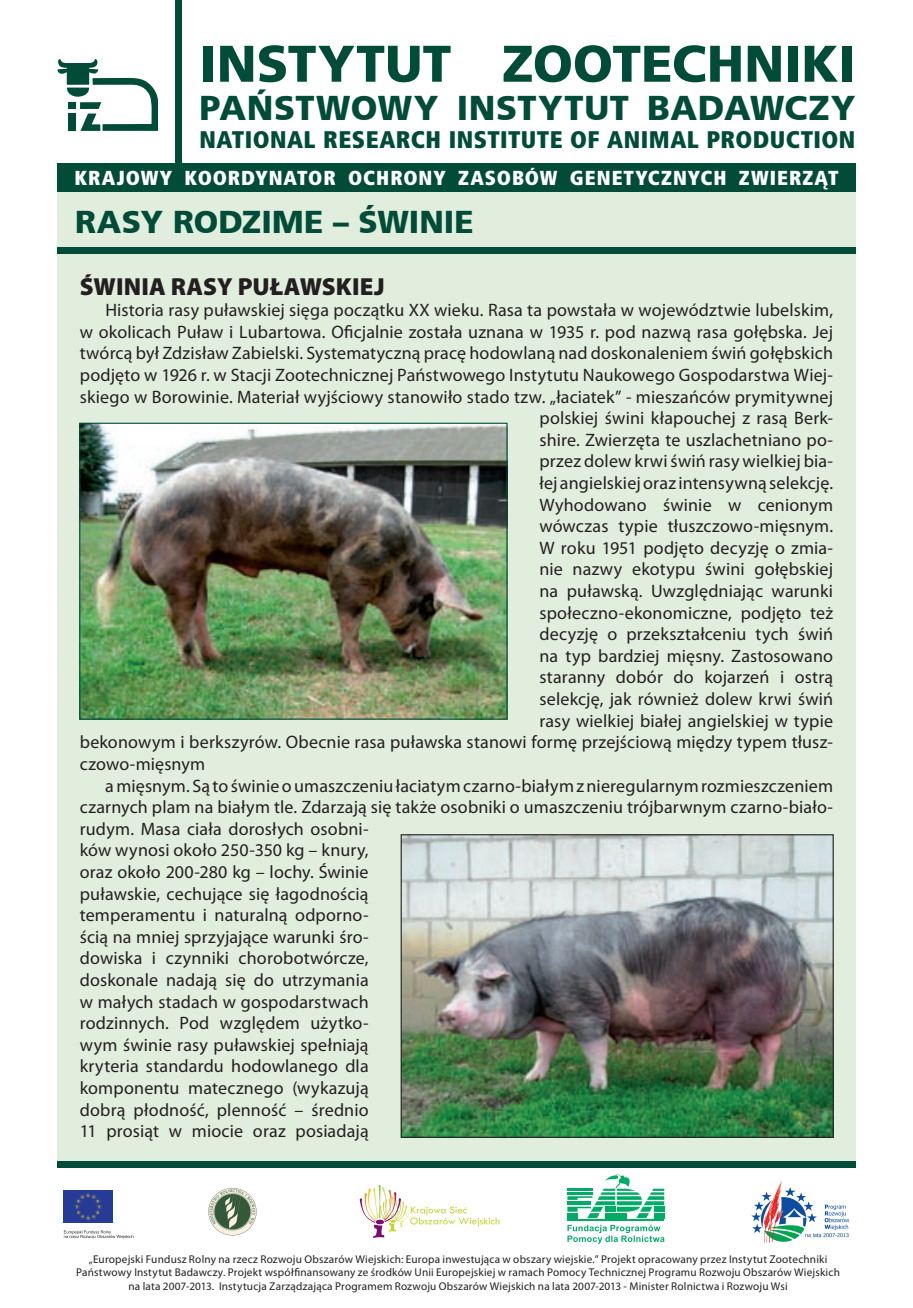
<style>
.page{position:relative;width:913px;height:1308px;background:#fff}
.page>*{position:absolute;margin:0;border:0;box-sizing:border-box;transform-origin:0 0}
.t1{font:900 51.52px "Frutiger CE";letter-spacing:.005em;color:#004c38}
.t2{font:900 34.43px "Frutiger CE";letter-spacing:.025em;color:#004c38}
.t3{font:900 31.5px "Frutiger CE";color:#004c38}
.t4{font:900 24.75px "Myriad Pro";letter-spacing:.005em;color:#231f20}
.t5{font:900 condensed 24.07px "Frutiger CE";letter-spacing:.02em;color:#004c38}
.t6{font:900 condensed 20.25px "Frutiger CE";letter-spacing:.04em;color:#fff}
.t7{font:18px "Myriad Pro";letter-spacing:.01em;color:#231f20}
.t8{font:11.25px/13.5px "Myriad Pro";letter-spacing:.015em;color:#231f20;text-align:center}
</style>
<div class="page">
<div style="left:175px;top:0;width:6px;height:377px;background:#004c38"></div>
<div style="left:57px;top:177px;width:798px;height:989px;background:#e1eedd"></div>
<div style="left:57px;top:247px;width:798px;height:7px;background:#004c38"></div>
<svg style="left:57px;top:59px;width:101px;height:72px"></svg>
<img style="left:81px;top:425px;width:424px;height:292px">
<div style="left:79px;top:423px;width:428px;height:296px;border:1px solid #004c38"></div>
<img style="left:402px;top:836px;width:429px;height:299px">
<div style="left:400px;top:834px;width:433px;height:303px;border:1px solid #231f20"></div>
<div style="left:57px;top:163px;width:798px;height:28px;background:#004c38"></div>
<div style="left:57px;top:1161px;width:798px;height:6px;background:#004c38"></div>
<svg style="left:208px;top:1188px;width:48px;height:47px"></svg>
<svg style="left:359px;top:1184px;width:140px;height:53px"></svg>
<img style="left:778px;top:1181px;width:4px;height:6px">
<svg style="left:751px;top:1187px;width:97px;height:55px"></svg>
<img style="left:64px;top:1190px;width:49px;height:32px">
<svg style="left:64px;top:1230px;width:69px;height:8px"></svg>
<hr style="left:567px;top:1219px;width:97px;height:2px;background:#00ab66">
<svg style="left:567px;top:1174px;width:97px;height:44px"></svg>
<svg style="left:567px;top:1224px;width:97px;height:19px"></svg>
<h1 class="t1" style="left:199px;top:33px;width:340px">INSTYTUT ZOO</h1>
<h1 class="t1" style="left:612px;top:33px;width:237px">TECHNI KI</h1>
<h2 class="t2" style="left:199px;top:87px;width:148px">PAŃSTWOWY</h2>
<h2 class="t2" style="left:456px;top:87px;width:243px">INSTYTUT BADAW</h2>
<h2 class="t2" style="left:784px;top:87px;width:48px">CZY</h2>
<h3 class="t5" style="left:199px;top:126px;width:657px">NATIONAL RESEARCH INSTITUTE OF ANIMAL PRODUCTION</h3>
<p class="t6" style="left:74px;top:166px;width:139px">KRAJOWY KOORD</p>
<p class="t6" style="left:255px;top:166px;width:28px">YNATOR</p>
<p class="t6" style="left:348px;top:166px;width:30px">OCHRON</p>
<p class="t6" style="left:433px;top:166px;width:52px">Y ZASO</p>
<p class="t6" style="left:512px;top:166px;width:86px">BÓW GENET</p>
<p class="t6" style="left:635px;top:166px;width:26px">YCZN</p>
<p class="t6" style="left:687px;top:166px;width:26px">YCH</p>
<p class="t6" style="left:738px;top:166px;width:43px">ZWIERZ</p>
<p class="t6" style="left:814px;top:166px;width:25px">ĄT</p>
<h3 class="t3" style="left:75px;top:203px;width:400px">RASY RODZIME – ŚWINIE</h3>
<h3 class="t4" style="left:80px;top:270px;width:306px">ŚWINIA RASY PUŁAWSKIEJ</h3>
<p class="t7" style="left:105px;top:299px;width:729px">Historia rasy puławskiej sięga początku XX wieku. Rasa ta powstała w województwie lubelskim,</p>
<p class="t7" style="left:80px;top:320px;width:754px">w okolicach Puław i Lubartowa. Oficjalnie została uznana w 1935 r. pod nazwą rasa gołębska. Jej</p>
<p class="t7" style="left:80px;top:342px;width:754px">twórcą był Zdzisław Zabielski. Systematyczną pracę hodowlaną nad doskonaleniem świń gołębskich</p>
<p class="t7" style="left:80px;top:364px;width:754px">podjęto w 1926 r. w Stacji Zootechnicznej Państwowego Instytutu Naukowego Gospodarstwa Wiej-</p>
<p class="t7" style="left:80px;top:385px;width:754px">skiego w Borowinie. Materiał wyjściowy stanowiło stado tzw. „łaciatek” - mieszańców prymitywnej</p>
<p class="t7" style="left:539px;top:407px;width:295px">polskiej świni kłapouchej z rasą Berk-</p>
<p class="t7" style="left:539px;top:428px;width:295px">shire. Zwierzęta te uszlachetniano po-</p>
<p class="t7" style="left:539px;top:450px;width:295px">przez dolew krwi świń rasy wielkiej bia-</p>
<p class="t7" style="left:539px;top:472px;width:295px">łej angielskiej oraz intensywną selekcję.</p>
<p class="t7" style="left:539px;top:493px;width:295px">Wyhodowano świnie w cenionym</p>
<p class="t7" style="left:539px;top:515px;width:295px">wówczas typie tłuszczowo-mięsnym.</p>
<p class="t7" style="left:539px;top:536px;width:295px">W roku 1951 podjęto decyzję o zmia-</p>
<p class="t7" style="left:539px;top:558px;width:295px">nie nazwy ekotypu świni gołębskiej</p>
<p class="t7" style="left:539px;top:580px;width:295px">na puławską. Uwzględniając warunki</p>
<p class="t7" style="left:539px;top:601px;width:295px">społeczno-ekonomiczne, podjęto też</p>
<p class="t7" style="left:539px;top:623px;width:295px">decyzję o przekształceniu tych świń</p>
<p class="t7" style="left:539px;top:644px;width:295px">na typ bardziej mięsny. Zastosowano</p>
<p class="t7" style="left:539px;top:666px;width:295px">staranny dobór do kojarzeń i ostrą</p>
<p class="t7" style="left:539px;top:688px;width:295px">selekcję, jak również dolew krwi świń</p>
<p class="t7" style="left:539px;top:709px;width:295px">rasy wielkiej białej angielskiej w typie</p>
<p class="t7" style="left:80px;top:731px;width:754px">bekonowym i berkszyrów. Obecnie rasa puławska stanowi formę przejściową między typem tłusz-</p>
<p class="t7" style="left:80px;top:752px;width:127px">czowo-mięsnym</p>
<p class="t7" style="left:105px;top:774px;width:729px">amięsnym. Są toświnie oumaszczeniu łaciatym czarno-białym znieregularnym rozmieszczeniem</p>
<p class="t7" style="left:80px;top:796px;width:754px">czarnych plam na białym tle. Zdarzają się także osobniki o umaszczeniu trójbarwnym czarno-biało-</p>
<p class="t7" style="left:80px;top:817px;width:290px">rudym. Masa ciała dorosłych osobni-</p>
<p class="t7" style="left:80px;top:839px;width:290px">ków wynosi około 250-350 kg – knury,</p>
<p class="t7" style="left:80px;top:860px;width:290px">oraz około 200-280 kg – lochy. Świnie</p>
<p class="t7" style="left:80px;top:882px;width:290px">puławskie, cechujące się łagodnością</p>
<p class="t7" style="left:80px;top:904px;width:290px">temperamentu i naturalną odporno-</p>
<p class="t7" style="left:80px;top:925px;width:290px">ścią na mniej sprzyjające warunki śro-</p>
<p class="t7" style="left:80px;top:947px;width:290px">dowiska i czynniki chorobotwórcze,</p>
<p class="t7" style="left:80px;top:968px;width:290px">doskonale nadają się do utrzymania</p>
<p class="t7" style="left:80px;top:990px;width:290px">w małych stadach w gospodarstwach</p>
<p class="t7" style="left:80px;top:1012px;width:290px">rodzinnych. Pod względem użytko-</p>
<p class="t7" style="left:80px;top:1033px;width:290px">wym świnie rasy puławskiej spełniają</p>
<p class="t7" style="left:80px;top:1055px;width:290px">kryteria standardu hodowlanego dla</p>
<p class="t7" style="left:80px;top:1076px;width:290px">komponentu matecznego (wykazują</p>
<p class="t7" style="left:80px;top:1098px;width:290px">dobrą płodność, plenność – średnio</p>
<p class="t7" style="left:80px;top:1120px;width:290px">11 prosiąt w miocie oraz posiadają</p>
<p class="t8" style="left:76px;top:1251px;width:764px">„Europejski Fundusz Rolny na rzecz Rozwoju Obszarów Wiejskich: Europa inwestująca w obszary wiejskie.” Projekt opracowany przez Instytut Zootechniki<br>Państwowy Instytut Badawczy. Projekt współfinansowany ze środków Unii Europejskiej w ramach Pomocy Technicznej Programu Rozwoju Obszarów Wiejskich na lata 2007-2013. Instytucja Zarządzająca Programem Rozwoju Obszarów Wiejskich na lata 2007-2013 - Minister Rolnictwa i Rozwoju Wsi</p>
</div>
